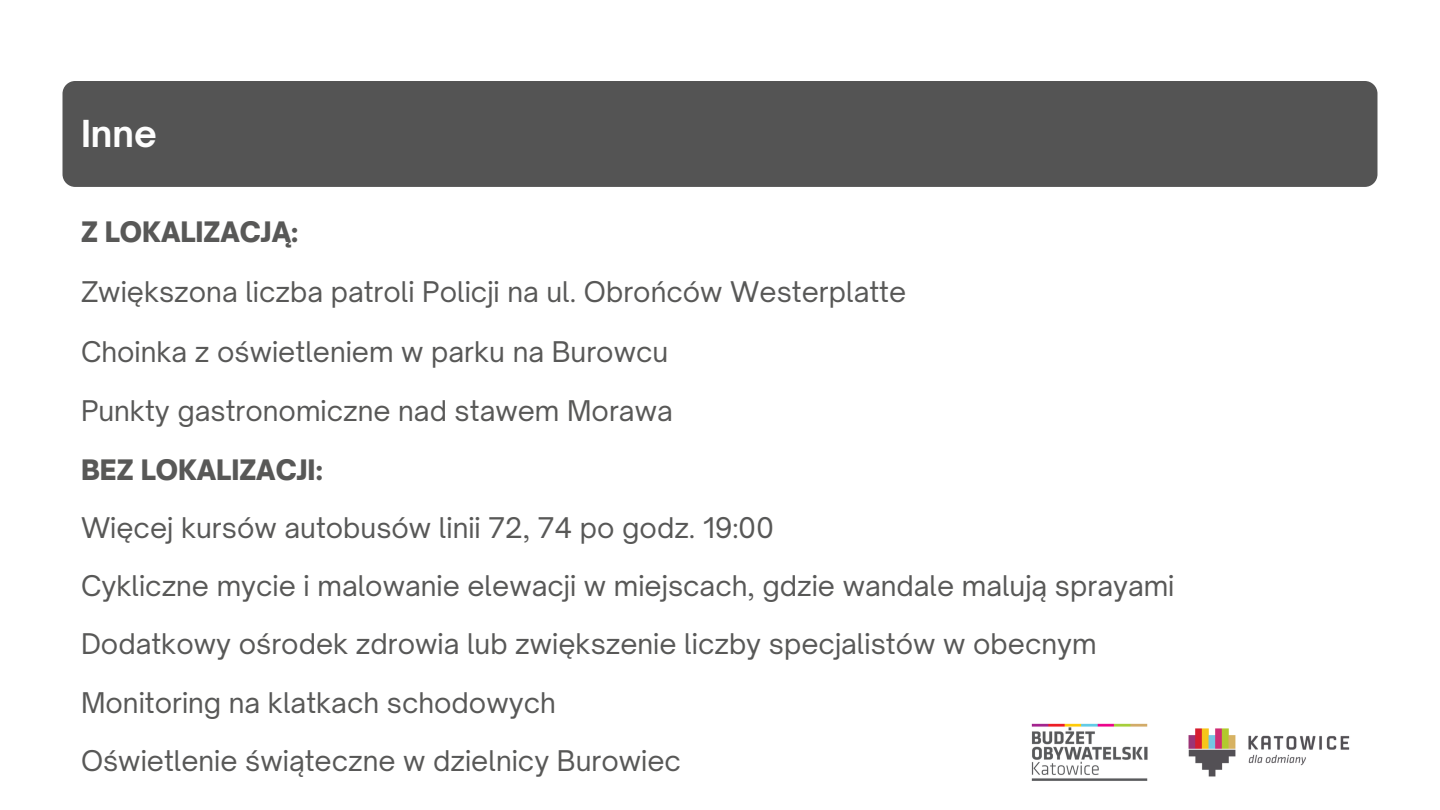
<style>
.page{position:relative;width:1440px;height:810px;background:#fff}
.page>*{position:absolute;margin:0;border:0;box-sizing:border-box;transform-origin:0 0}
.t1{font:700 35.6px "Open Sauce One";color:#fdfdfd}
.t2{font:27.3px "Open Sauce One";color:#585857}
.t3{font:900 27px "Open Sauce One";color:#585857}
</style>
<div class="page">
<div style="left:63px;top:81px;width:1314px;height:106px;background:#545454;border-radius:13px"></div>
<img style="left:1031px;top:723px;width:319px;height:58px">
<p class="t1" style="left:81px;top:111px;width:77px">Inne</p>
<h1 class="t3" style="left:81px;top:215px;width:219px">Z LOKALIZACJĄ:</h1>
<h2 class="t2" style="left:81px;top:275px;width:827px">Zwiększona liczba patroli Policji na ul. Obrońców Westerplatte</h2>
<p class="t2" style="left:81px;top:335px;width:589px">Choinka z oświetleniem w parku na Burowcu</p>
<p class="t2" style="left:81px;top:394px;width:593px">Punkty gastronomiczne nad stawem Morawa</p>
<p class="t3" style="left:81px;top:453px;width:243px">BEZ LOKALIZACJI:</p>
<h2 class="t2" style="left:81px;top:510px;width:695px">Więcej kursów autobusów linii 72, 74 po godz. 19:00</h2>
<p class="t2" style="left:81px;top:569px;width:1095px">Cykliczne mycie i malowanie elewacji w miejscach, gdzie wandale malują sprayami</p>
<p class="t2" style="left:81px;top:627px;width:1017px">Dodatkowy ośrodek zdrowia lub zwiększenie liczby specjalistów w obecnym</p>
<p class="t2" style="left:81px;top:685px;width:476px">Monitoring na klatkach schodowych</p>
<p class="t2" style="left:81px;top:744px;width:602px">Oświetlenie świąteczne w dzielnicy Burowiec</p>
</div>
